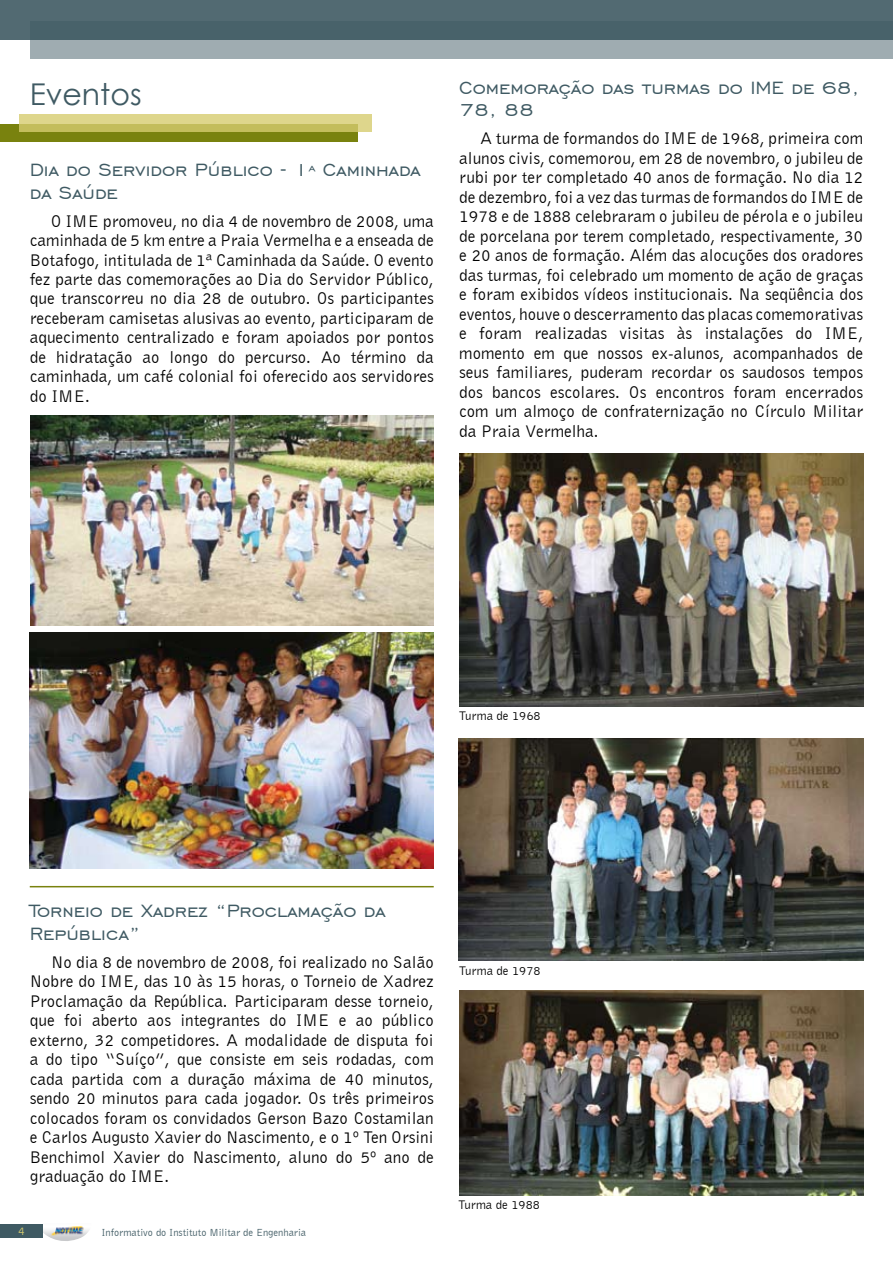
<style>
.page{position:relative;width:893px;height:1263px;background:#fff}
.page>*{position:absolute;margin:0;border:0;box-sizing:border-box;transform-origin:0 0}
.t1{font:30px "Century Gothic";color:#3f5a63}
.t2{font:22.5px/22.5px "Engravers Gothic BT";color:#3f5a63}
.t3{font:17.25px/19.5px "Bell Gothic BT";color:#000;text-align:justify}
.t4{font:12.75px "Bell Gothic BT";color:#000}
.t5{font:12px "Bell Gothic BT";color:#d6cc70}
.t6{font:10.5px "Bell Gothic BT";color:#3f5a63}
</style>
<div class="page">
<img style="left:43px;top:1226px;width:46px;height:15px">
<div style="left:0;top:0;width:893px;height:40px;background:#526a72"></div>
<div style="left:30px;top:40px;width:862px;height:19px;background:#9facb1"></div>
<hr style="left:892px;top:0;width:1px;height:40px;background:#3f5a63">
<hr style="left:892px;top:21px;width:1px;height:38px;background:#3f5a63">
<div style="left:0;top:1223px;width:43px;height:14px;background:#3f5a63"></div>
<div style="left:0;top:124px;width:358px;height:18px;background:#79820e"></div>
<svg style="left:20px;top:114px;width:352px;height:18px;fill:#ded68c"></svg>
<img style="left:30px;top:415px;width:404px;height:210px">
<img style="left:30px;top:633px;width:404px;height:236px">
<hr style="left:30px;top:886px;width:404px;height:1px;background:#79820e">
<img style="left:460px;top:453px;width:403px;height:254px">
<img style="left:458px;top:738px;width:405px;height:223px">
<img style="left:459px;top:990px;width:404px;height:206px">
<h1 class="t1" style="left:30px;top:74px;width:113px">Eventos</h1>
<h2 class="t2" style="left:30px;top:158px;width:392px">Dia do Servidor Público - 1ª Caminhada da Saúde</h2>
<p class="t3" style="left:30px;top:211px;width:405px;text-indent:21px">O IME promoveu, no dia 4 de novembro de 2008, uma caminhada de 5 km entre a Praia Vermelha e a enseada de Botafogo, intitulada de 1ª Caminhada da Saúde. O evento fez parte das comemorações ao Dia do Servidor Público, que transcorreu no dia 28 de outubro. Os participantes receberam camisetas alusivas ao evento, participaram de aquecimento centralizado e foram apoiados por pontos de hidratação ao longo do percurso. Ao término da caminhada, um café colonial foi oferecido aos servidores do IME.</p>
<h2 class="t2" style="left:459px;top:76px;width:402px">Comemoração das turmas do IME de 68,<br>78, 88</h2>
<p class="t3" style="left:459px;top:128px;width:405px;text-indent:21px">A turma de formandos do IME de 1968, primeira com alunos civis, comemorou, em 28 de novembro, o jubileu de rubi por ter completado 40 anos de formação. No dia 12 de dezembro, foi a vez das turmas de formandos do IME de 1978 e de 1888 celebraram o jubileu de pérola e o jubileu de porcelana por terem completado, respectivamente, 30 e 20 anos de formação. Além das alocuções dos oradores das turmas, foi celebrado um momento de ação de graças e foram exibidos vídeos institucionais. Na seqüência dos eventos, houve o descerramento das placas comemorativas e foram realizadas visitas às instalações do IME, momento em que nossos ex-alunos, acompanhados de seus familiares, puderam recordar os saudosos tempos dos bancos escolares. Os encontros foram encerrados com um almoço de confraternização no Círculo Militar da Praia Vermelha.</p>
<p class="t4" style="left:459px;top:708px;width:83px">Turma de 1968</p>
<h2 class="t2" style="left:30px;top:899px;width:357px">Torneio de Xadrez “Proclamação da<br>República”</h2>
<p class="t3" style="left:30px;top:952px;width:405px;text-indent:21px">No dia 8 de novembro de 2008, foi realizado no Salão Nobre do IME, das 10 às 15 horas, o Torneio de Xadrez Proclamação da República. Participaram desse torneio, que foi aberto aos integrantes do IME e ao público externo, 32 competidores. A modalidade de disputa foi a do tipo “Suíço”, que consiste em seis rodadas, com cada partida com a duração máxima de 40 minutos, sendo 20 minutos para cada jogador. Os três primeiros colocados foram os convidados Gerson Bazo Costamilan e Carlos Augusto Xavier do Nascimento, e o 1º Ten Orsini Benchimol Xavier do Nascimento, aluno do 5º ano de graduação do IME.</p>
<p class="t5" style="left:18px;top:1223px;width:8px">4</p>
<p class="t6" style="left:101px;top:1226px;width:206px">Informativo do Instituto Militar de Engenharia</p>
<p class="t4" style="left:459px;top:963px;width:83px">Turma de 1978</p>
<p class="t4" style="left:459px;top:1197px;width:83px">Turma de 1988</p>
</div>
